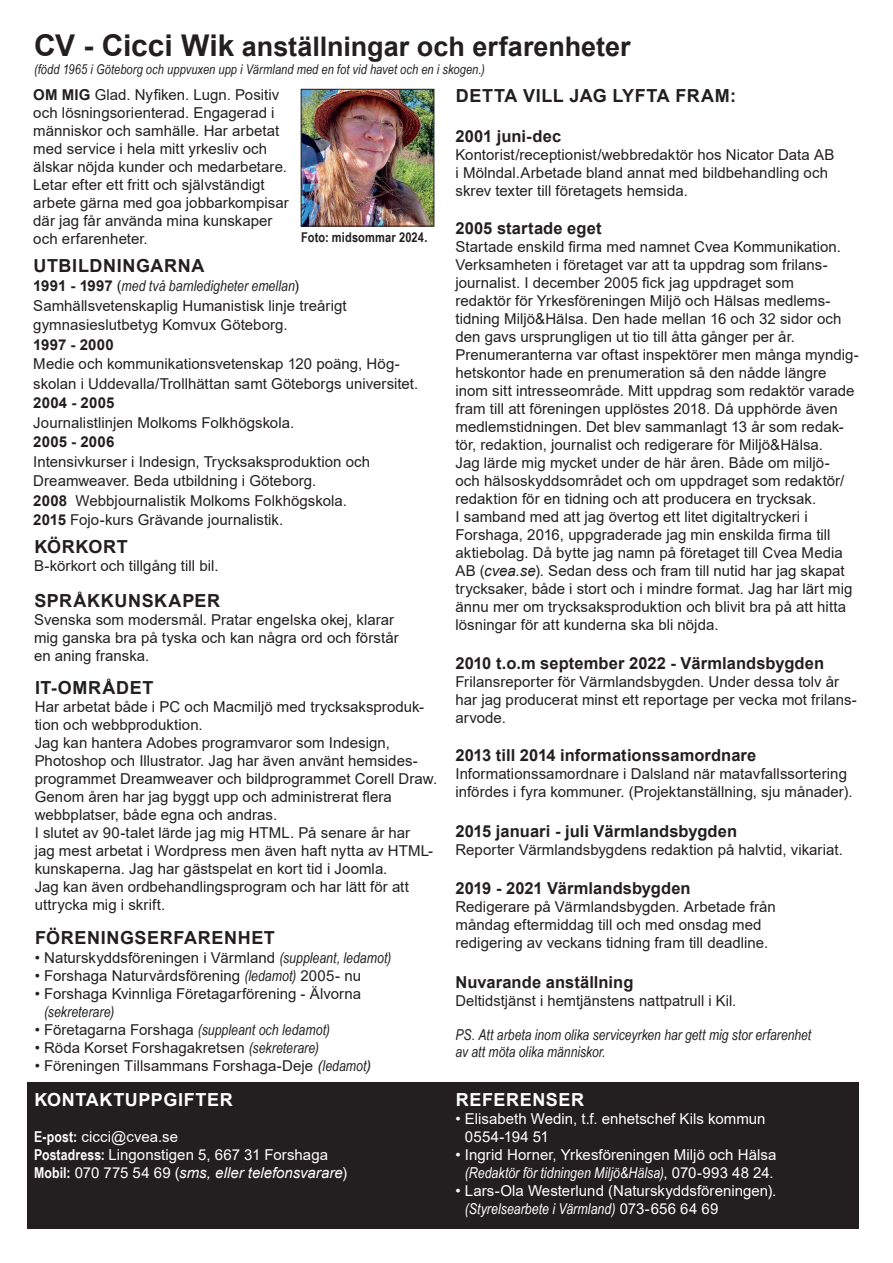
<style>
.page{position:relative;width:893px;height:1263px;background:#fff}
.page>*{position:absolute;margin:0;border:0;box-sizing:border-box;transform-origin:0 0}
.t1{font:700 27px "Arial";color:#231f20}
.t2{font:700 18px "Arial";letter-spacing:.035em;color:#231f20}
.t3{font:700 18px "Arial";letter-spacing:.035em;color:#fff}
.t4{font:700 16.5px "Arial";letter-spacing:.005em;color:#231f20}
.t5{font:15px/18px "Arial";color:#231f20}
.t6{font:15px/18px "Arial";letter-spacing:.005em;color:#fff}
.t7{font:italic 15px/16.5px "Arial Narrow";letter-spacing:.005em;color:#231f20}
.t8{font:italic 15px "Arial Narrow";letter-spacing:.005em;color:#fff}
.t9{font:700 15px "Arial";letter-spacing:.015em;color:#231f20}
.t10{font:italic 13.5px "Arial Narrow";letter-spacing:.005em;color:#231f20}
.t11{font:700 13.5px "Arial Narrow";letter-spacing:.015em;color:#231f20}
.s1{font-size:30px}
.s2{font-weight:700}
.s3{font-style:italic}
.s4{font-family:"Arial";font-weight:700;font-style:normal}
.s5{font-family:"Arial";font-style:normal}
.s6{font-family:"Arial Narrow";font-style:italic}
.s7{font-family:"Arial Narrow";font-weight:700}
</style>
<div class="page">
<div style="left:28px;top:1082px;width:831px;height:147px;background:#231f20"></div>
<img style="left:303px;top:91px;width:129px;height:133px">
<div style="left:301px;top:89px;width:133px;height:137px;border:1px solid #231f20"></div>
<h1 class="t1" style="left:34px;top:27px;width:598px"><span class="s1">CV - Cicci Wik</span> anställningar och erfarenheter</h1>
<p class="t10" style="left:34px;top:60px;width:452px">(född 1965 i Göteborg och uppvuxen upp i Värmland med en fot vid havet och en i skogen.)</p>
<p class="t5" style="left:33px;top:86px;width:257px"><span class="s2">OM MIG</span> Glad. Nyfiken. Lugn. Positiv och lösningsorienterad. Engagerad i människor och samhälle. Har arbetat med service i hela mitt yrkesliv och älskar nöjda kunder och medarbetare.<br>Letar efter ett fritt och självständigt arbete gärna med goa jobbarkompisar där jag får använda mina kunskaper och erfarenheter.</p>
<p class="t2" style="left:456px;top:83px;width:282px">DETTA VILL JAG LYFTA FRAM:</p>
<p class="t4" style="left:455px;top:124px;width:107px">2001 juni-dec</p>
<p class="t5" style="left:455px;top:145px;width:380px">Kontorist/receptionist/webbredaktör hos Nicator Data AB i Mölndal.Arbetade bland annat med bildbehandling och skrev texter till företagets hemsida.</p>
<p class="t4" style="left:455px;top:216px;width:148px">2005 startade eget</p>
<p class="t5" style="left:455px;top:237px;width:405px">Startade enskild firma med namnet Cvea Kommunikation.<br>Verksamheten i företaget var att ta uppdrag som frilans&shy;journalist. I december 2005 fick jag uppdraget som<br>redaktör för Yrkesföreningen Miljö och Hälsas medlems&shy;tidning Miljö&amp;Hälsa. Den hade mellan 16 och 32 sidor och den gavs ursprungligen ut tio till åtta gånger per år.<br>Prenumeranterna var oftast inspektörer men många myndig&shy;hetskontor hade en prenumeration så den nådde längre inom sitt intresseområde. Mitt uppdrag som redaktör varade fram till att föreningen upplöstes 2018. Då upphörde även medlemstidningen. Det blev sammanlagt 13 år som redak&shy;tör, redaktion, journalist och redigerare för Miljö&amp;Hälsa.<br>Jag lärde mig mycket under de här åren. Både om miljö-<br>och hälsoskyddsområdet och om uppdraget som redaktör/ redaktion för en tidning och att producera en trycksak.<br>I samband med att jag övertog ett litet digitaltryckeri i Forshaga, 2016, uppgraderade jag min enskilda firma till aktiebolag. Då bytte jag namn på företaget till Cvea Media AB (<span class="s3">cvea.se</span>). Sedan dess och fram till nutid har jag skapat trycksaker, både i stort och i mindre format. Jag har lärt mig ännu mer om trycksaksproduktion och blivit bra på att hitta lösningar för att kunderna ska bli nöjda.</p>
<p class="t4" style="left:455px;top:652px;width:370px">2010 t.o.m september 2022 - Värmlandsbygden</p>
<p class="t5" style="left:455px;top:673px;width:403px">Frilansreporter för Värmlandsbygden. Under dessa tolv år har jag producerat minst ett reportage per vecka mot frilans&shy;arvode.</p>
<p class="t4" style="left:455px;top:744px;width:302px">2013 till 2014 informationssamordnare</p>
<p class="t5" style="left:455px;top:765px;width:399px">Informationssamordnare i Dalsland när matavfallssortering infördes i fyra kommuner. (Projektanställning, sju månader).</p>
<p class="t4" style="left:455px;top:819px;width:283px">2015 januari - juli Värmlandsbygden</p>
<p class="t5" style="left:455px;top:840px;width:389px">Reporter Värmlandsbygdens redaktion på halvtid, vikariat.</p>
<p class="t4" style="left:455px;top:877px;width:237px">2019 - 2021 Värmlandsbygden</p>
<p class="t5" style="left:455px;top:898px;width:322px">Redigerare på Värmlandsbygden. Arbetade från måndag eftermiddag till och med onsdag med redigering av veckans tidning fram till deadline.</p>
<p class="t4" style="left:455px;top:970px;width:179px">Nuvarande anställning</p>
<p class="t5" style="left:455px;top:991px;width:282px">Deltidstjänst i hemtjänstens nattpatrull i Kil.</p>
<p class="t7" style="left:455px;top:1027px;width:357px">PS. Att arbeta inom olika serviceyrken har gett mig stor erfarenhet av att möta olika människor.</p>
<p class="t11" style="left:301px;top:227px;width:128px">Foto: midsommar 2024.</p>
<p class="t2" style="left:34px;top:253px;width:172px">UTBILDNINGARNA</p>
<p class="t7" style="left:33px;top:277px;width:267px"><span class="s4">1991 - 1997</span> <span class="s5">(</span>med två barnledigheter emellan<span class="s5">)</span></p>
<p class="t5" style="left:33px;top:296px;width:315px;line-height:19.5px">Samhällsvetenskaplig Humanistisk linje treårigt gymnasieslutbetyg Komvux Göteborg.</p>
<p class="t9" style="left:33px;top:334px;width:82px">1997 - 2000</p>
<p class="t5" style="left:33px;top:354px;width:386px;line-height:19.5px">Medie och kommunikationsvetenskap 120 poäng, Hög&shy;skolan i Uddevalla/Trollhättan samt Göteborgs universitet.</p>
<p class="t9" style="left:33px;top:392px;width:83px">2004 - 2005</p>
<p class="t5" style="left:33px;top:413px;width:262px">Journalistlinjen Molkoms Folkhögskola.</p>
<p class="t9" style="left:33px;top:431px;width:83px">2005 - 2006</p>
<p class="t5" style="left:33px;top:452px;width:338px;line-height:19.5px">Intensivkurser i Indesign, Trycksaksproduktion och Dreamweaver. Beda utbildning i Göteborg.<br><span class="s2">2008</span> Webbjournalistik Molkoms Folkhögskola.<br><span class="s2">2015</span> Fojo-kurs Grävande journalistik.</p>
<p class="t2" style="left:34px;top:534px;width:95px">KÖRKORT</p>
<p class="t5" style="left:34px;top:557px;width:186px">B-körkort och tillgång till bil.</p>
<p class="t2" style="left:34px;top:588px;width:187px">SPRÅKKUNSKAPER</p>
<p class="t5" style="left:34px;top:611px;width:366px">Svenska som modersmål. Pratar engelska okej, klarar mig ganska bra på tyska och kan några ord och förstår en aning franska.</p>
<p class="t2" style="left:35px;top:675px;width:120px">IT-OMRÅDET</p>
<p class="t5" style="left:35px;top:698px;width:404px">Har arbetat både i PC och Macmiljö med trycksaksproduk&shy;tion och webbproduktion.<br>Jag kan hantera Adobes programvaror som Indesign, Photoshop och Illustrator. Jag har även använt hemsides&shy;programmet Dreamweaver och bildprogrammet Corell Draw.<br>Genom åren har jag byggt upp och administrerat flera webbplatser, både egna och andras.<br>I slutet av 90-talet lärde jag mig HTML. På senare år har<br>jag mest arbetat i Wordpress men även haft nytta av HTML&shy;kunskaperna. Jag har gästspelat en kort tid i Joomla.<br>Jag kan även ordbehandlingsprogram och har lätt för att uttrycka mig i skrift.</p>
<p class="t2" style="left:35px;top:925px;width:241px">FÖRENINGSERFARENHET</p>
<p class="t5" style="left:35px;top:948px;width:358px">• Naturskyddsföreningen i Värmland <span class="s6">(suppleant, ledamot)</span></p>
<p class="t5" style="left:35px;top:966px;width:328px">• Forshaga Naturvårdsförening <span class="s6">(ledamot)</span> 2005- nu</p>
<p class="t5" style="left:35px;top:984px;width:328px">• Forshaga Kvinnliga Företagarförening - Älvorna</p>
<p class="t7" style="left:44px;top:1003px;width:72px">(sekreterare)</p>
<p class="t7" style="left:35px;top:1021px;width:297px"><span class="s5">• Företagarna Forshaga</span> (suppleant och ledamot)</p>
<p class="t5" style="left:35px;top:1038px;width:286px">• Röda Korset Forshagakretsen <span class="s6">(sekreterare)</span></p>
<p class="t5" style="left:35px;top:1056px;width:338px">• Föreningen Tillsammans Forshaga-Deje <span class="s3">(</span><span class="s6">ledamot</span><span class="s3">)</span></p>
<p class="t3" style="left:34px;top:1087px;width:200px">KONTAKTUPPGIFTER</p>
<p class="t6" style="left:34px;top:1128px;width:315px"><span class="s7">E-post:</span> cicci@cvea.se<br><span class="s7">Postadress:</span> Lingonstigen 5, 667 31 Forshaga<br><span class="s7">Mobil:</span> 070 775 54 69 (<span class="s3">sms, eller telefonsvarare</span>)</p>
<p class="t3" style="left:456px;top:1087px;width:130px">REFERENSER</p>
<p class="t6" style="left:465px;top:1110px;width:302px;text-indent:-9px">• Elisabeth Wedin, t.f. enhetschef Kils kommun<br>0554-194 51</p>
<p class="t6" style="left:455px;top:1146px;width:322px">• Ingrid Horner, Yrkesföreningen Miljö och Hälsa</p>
<p class="t8" style="left:465px;top:1162px;width:310px">(Redaktör för tidningen Miljö&amp;Hälsa)<span class="s5">, 070-993 48 24.</span></p>
<p class="t6" style="left:455px;top:1182px;width:322px">• Lars-Ola Westerlund (Naturskyddsföreningen).</p>
<p class="t8" style="left:465px;top:1198px;width:255px">(Styrelsearbete i Värmland) <span class="s5">073-656 64 69</span></p>
</div>
